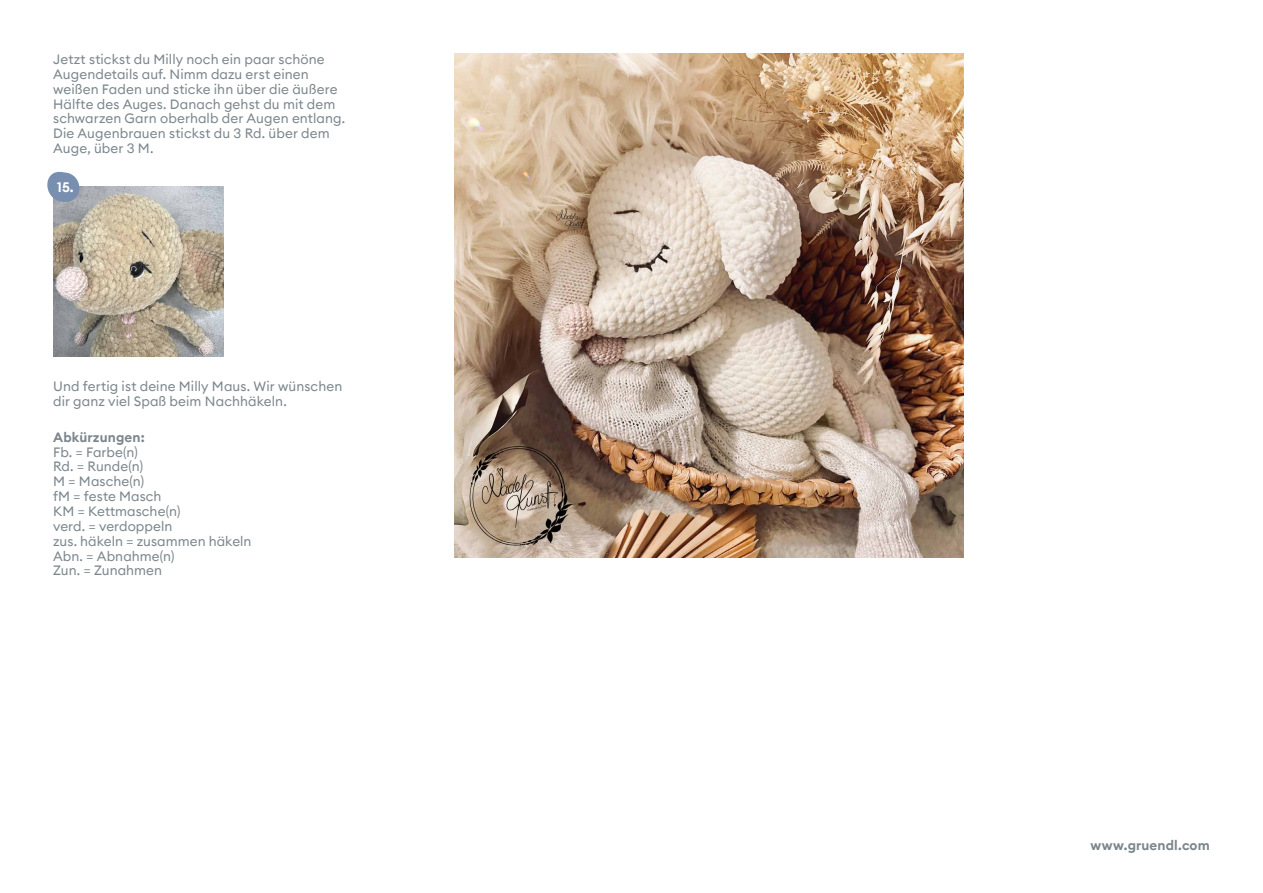
<style>
.page{position:relative;width:1263px;height:893px;background:#fff}
.page>*{position:absolute;margin:0;border:0;box-sizing:border-box;transform-origin:0 0}
.t1{font:600 13.8px "Euclid Circular B";color:#fff}
.t2{font:13.5px/14.9px "Euclid Circular B";letter-spacing:.005em;color:#7b868c}
.t3{font:600 13.5px "Euclid Circular B";letter-spacing:.01em;color:#7b868c}
</style>
<div class="page">
<img style="left:54px;top:186px;width:170px;height:170px">
<svg style="left:47px;top:171px;width:38px;height:33px"></svg>
<img style="left:454px;top:53px;width:509px;height:505px">
<p class="t2" style="left:53px;top:52px;width:294px">Jetzt stickst du Milly noch ein paar schöne Augendetails auf. Nimm dazu erst einen weißen Faden und sticke ihn über die äußere Hälfte des Auges. Danach gehst du mit dem schwarzen Garn oberhalb der Augen entlang.<br>Die Augenbrauen stickst du 3 Rd. über dem Auge, über 3 M.</p>
<p class="t1" style="left:57px;top:178px;width:18px">15.</p>
<p class="t2" style="left:53px;top:378px;width:291px">Und fertig ist deine Milly Maus. Wir wünschen dir ganz viel Spaß beim Nachhäkeln.</p>
<p class="t3" style="left:53px;top:428px;width:93px">Abkürzungen:</p>
<p class="t2" style="left:53px;top:444px;width:200px">Fb. = Farbe(n)<br>Rd. = Runde(n)<br>M = Masche(n)<br>fM = feste Masch<br>KM = Kettmasche(n)<br>verd. = verdoppeln<br>zus. häkeln = zusammen häkeln<br>Abn. = Abnahme(n)<br>Zun. = Zunahmen</p>
<p class="t3" style="left:1091px;top:836px;width:121px">www.gruendl.com</p>
</div>
